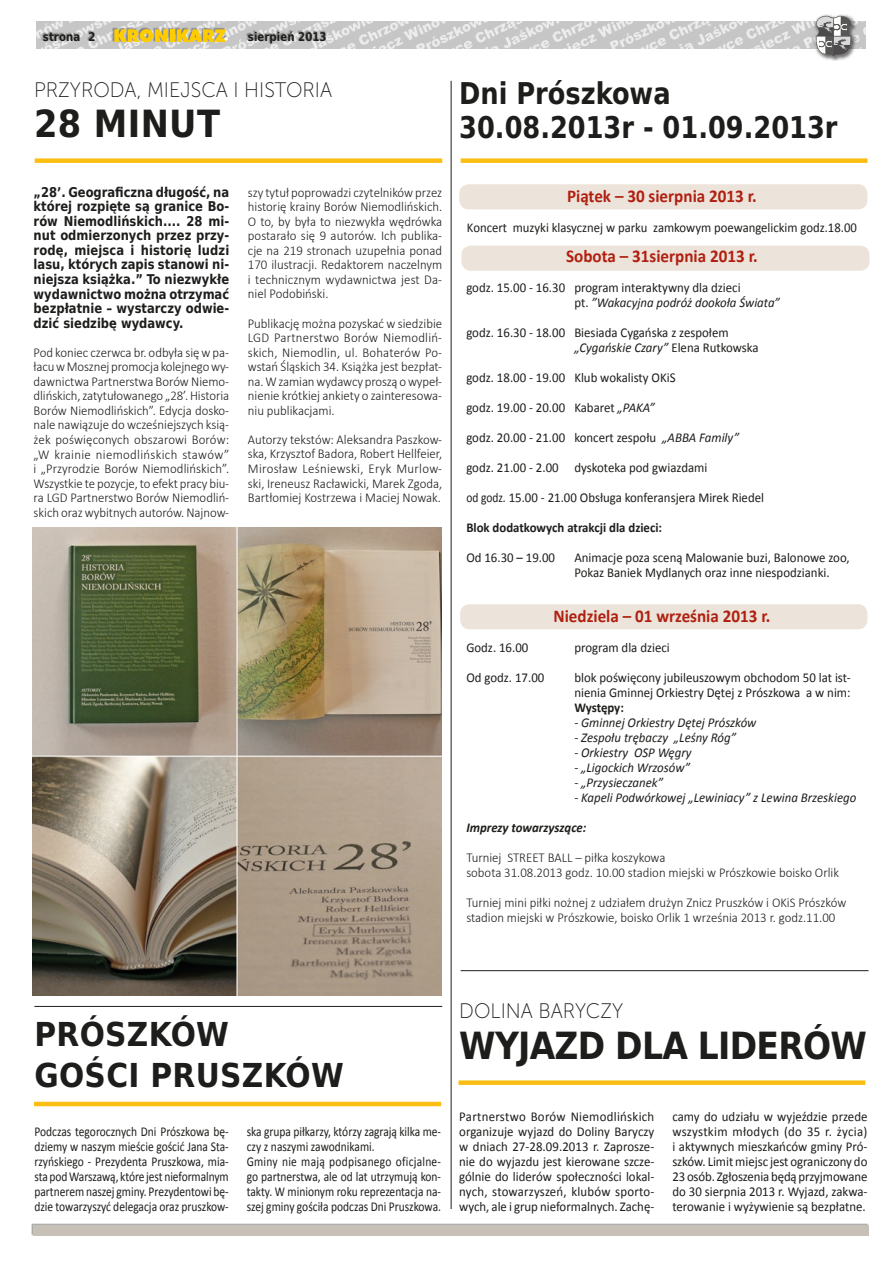
<style>
.page{position:relative;width:893px;height:1263px;background:#fff}
.page>*{position:absolute;margin:0;border:0;box-sizing:border-box;transform-origin:0 0}
.t1{font:700 37.5px "DejaVu Sans Condensed";letter-spacing:-.02em;color:#1d1d1b}
.t2{font:700 33px/40.5px "DejaVu Sans Condensed";letter-spacing:.01em;color:#1d1d1b}
.t3{font:700 30px/34.5px "DejaVu Sans Condensed";color:#1d1d1b;scale:.95 1}
.t4{font:21px "Museo Sans 100";color:#1d1d1b;scale:.95 1}
.t5{font:700 18px "Calibri";color:#b02011;scale:.95 1}
.t6{font:300 13.5px/14.5px "Calibri";color:#1d1d1b;text-align:justify;scale:.95 1}
.t7{font:13.5px/15px "Calibri";color:#1d1d1b;scale:.95 1}
.t8{font:13.5px/15px "Calibri";color:#1d1d1b;text-align:justify;scale:.85 1}
.t9{font:700 13.5px/14.5px "DejaVu Sans Condensed";color:#1d1d1b;text-align:justify;scale:.95 1}
.t10{font:italic 13.5px "Calibri";color:#1d1d1b;scale:.95 1}
.t11{font:13.5px "Calibri";color:#1d1d1b;scale:.94 1}
.t12{font:700 13.5px "Calibri";color:#1d1d1b;scale:.95 1}
.t13{font:italic 700 13.5px "Calibri";color:#1d1d1b;scale:.95 1}
.t14{font:700 12px "DejaVu Sans Condensed";color:#1d1d1b;scale:.95 1}
.s1{font-style:italic}
</style>
<div class="page">
<img style="left:36px;top:21px;width:829px;height:28px">
<img style="left:813px;top:14px;width:45px;height:46px">
<svg style="left:816px;top:16px;width:35px;height:40px"></svg>
<div style="left:31px;top:1223px;width:837px;height:12px;background:#aeaead"></div>
<div style="left:33px;top:1225px;width:835px;height:11px;background:#c6c0b7"></div>
<div style="left:112px;top:27px;width:115px;height:15px;background:#1d1d1b;opacity:.4"></div>
<svg style="left:114px;top:29px;width:54px;height:13px"></svg>
<hr style="left:170px;top:29px;width:4px;height:13px;background:#fc0">
<svg style="left:177px;top:29px;width:51px;height:13px"></svg>
<div style="left:41px;top:31px;width:38px;height:10px;background:#1d1d1b;opacity:.4"></div>
<div style="left:246px;top:30px;width:79px;height:13px;background:#1d1d1b;opacity:.4"></div>
<div style="left:87px;top:30px;width:7px;height:11px;background:#1d1d1b;opacity:.4"></div>
<div style="left:35px;top:158px;width:407px;height:5px;background:#fcbe12"></div>
<img style="left:33px;top:528px;width:408px;height:467px">
<hr style="left:451px;top:81px;width:1px;height:1128px;background:#1d1d1b">
<div style="left:461px;top:246px;width:409px;height:25px;background:#ece4da;border-radius:10px"></div>
<div style="left:459px;top:184px;width:408px;height:25px;background:#ece4da;border-radius:10px"></div>
<div style="left:460px;top:604px;width:407px;height:25px;background:#ece4da;border-radius:10px"></div>
<hr style="left:34px;top:1102px;width:407px;height:4px;background:#fcbe12">
<div style="left:461px;top:158px;width:406px;height:5px;background:#fcbe12"></div>
<hr style="left:34px;top:1006px;width:408px;height:1px;background:#1d1d1b">
<div style="left:458px;top:1080px;width:407px;height:5px;background:#fcbe12"></div>
<hr style="left:461px;top:970px;width:407px;height:1px;background:#1d1d1b">
<p class="t14" style="left:43px;top:27px;width:57px">strona 2</p>
<p class="t14" style="left:248px;top:27px;width:85px">sierpień 2013</p>
<h3 class="t4" style="left:34px;top:78px;width:315px">PRZYRODA, MIEJSCA I HISTORIA</h3>
<h1 class="t1" style="left:34px;top:93px;width:188px">28 MINUT</h1>
<h3 class="t3" style="left:459px;top:75px;width:400px">Dni Prószkowa<br>30.08.2013r - 01.09.2013r</h3>
<p class="t9" style="left:34px;top:184px;width:207px">„28’. Geograficzna długość, na której rozpięte są granice Bo&shy;rów Niemodlińskich.... 28 mi&shy;nut odmierzonych przez przy&shy;rodę, miejsca i historię ludzi lasu, których zapis stanowi ni&shy;niejsza książka.” To niezwykłe wydawnictwo można otrzymać bezpłatnie – wystarczy odwie&shy;dzić siedzibę wydawcy.</p>
<p class="t6" style="left:34px;top:345px;width:207px">Pod koniec czerwca br. odbyła się w pa&shy;łacu wMosznej promocja kolejnego wy&shy;dawnictwa Partnerstwa Borów Niemo&shy;dlińskich, zatytułowanego „28’. Historia Borów Niemodlińskich”. Edycja dosko&shy;nale nawiązuje do wcześniejszych ksią&shy;żek poświęconych obszarowi Borów: „W krainie niemodlińskich stawów” i „Przyrodzie Borów Niemodlińskich”.<br>Wszystkie te pozycje, to efekt pracy biu&shy;ra LGD Partnerstwo Borów Niemodliń&shy;skich oraz wybitnych autorów. Najnow-</p>
<p class="t6" style="left:248px;top:185px;width:206px">szy tytuł poprowadzi czytelników przez historię krainy Borów Niemodlińskich.<br>O to, by była to niezwykła wędrówka postarało się 9 autorów. Ich publika&shy;cje na 219 stronach uzupełnia ponad 170 ilustracji. Redaktorem naczelnym i technicznym wydawnictwa jest Da&shy;niel Podobiński.</p>
<p class="t6" style="left:248px;top:316px;width:206px">Publikację można pozyskać w siedzibie LGD Partnerstwo Borów Niemodliń&shy;skich, Niemodlin, ul. Bohaterów Po&shy;wstań Śląskich 34. Książka jest bezpłat&shy;na. Wzamian wydawcy proszą owypeł&shy;nienie krótkiej ankiety o zainteresowa&shy;niu publikacjami.</p>
<p class="t6" style="left:248px;top:432px;width:206px">Autorzy tekstów: Aleksandra Paszkow&shy;ska, Krzysztof Badora, Robert Hellfeier, Mirosław Leśniewski, Eryk Murlow&shy;ski, Ireneusz Racławicki, Marek Zgoda, Bartłomiej Kostrzewa i Maciej Nowak.</p>
<h3 class="t5" style="left:567px;top:185px;width:201px">Piątek – 30 sierpnia 2013 r.</h3>
<p class="t11" style="left:467px;top:219px;width:416px">Koncert muzyki klasycznej w parku zamkowym poewangelickim godz.18.00</p>
<h3 class="t5" style="left:566px;top:245px;width:203px">Sobota – 31sierpnia 2013 r.</h3>
<p class="t7" style="left:574px;top:280px;width:218px;text-indent:-108px">godz. 15.00 - 16.30 program interaktywny dla dzieci<br>pt. <span class="s1">”Wakacyjna podróż dookoła Świata”</span></p>
<p class="t7" style="left:574px;top:325px;width:196px;text-indent:-108px">godz. 16.30 - 18.00 Biesiada Cygańska z zespołem <span class="s1">„Cygańskie Czary”</span> Elena Rutkowska</p>
<p class="t7" style="left:466px;top:370px;width:222px">godz. 18.00 - 19.00 Klub wokalisty OKiS</p>
<p class="t7" style="left:466px;top:400px;width:200px">godz. 19.00 - 20.00 Kabaret <span class="s1">„PAKA”</span></p>
<p class="t7" style="left:466px;top:430px;width:289px">godz. 20.00 - 21.00 koncert zespołu <span class="s1">„ABBA Family”</span></p>
<p class="t7" style="left:466px;top:460px;width:255px">godz. 21.00 - 2.00 dyskoteka pod gwiazdami</p>
<p class="t8" style="left:466px;top:490px;width:352px">od godz. 15.00 - 21.00 Obsługa konferansjera Mirek Riedel</p>
<p class="t12" style="left:466px;top:519px;width:208px">Blok dodatkowych atrakcji dla dzieci:</p>
<p class="t7" style="left:466px;top:550px;width:95px">Od 16.30 – 19.00</p>
<p class="t7" style="left:574px;top:550px;width:291px">Animacje poza sceną Malowanie buzi, Balonowe zoo,<br>Pokaz Baniek Mydlanych oraz inne niespodzianki.</p>
<h3 class="t5" style="left:553px;top:605px;width:230px">Niedziela – 01 września 2013 r.</h3>
<p class="t7" style="left:466px;top:640px;width:67px">Godz. 16.00</p>
<p class="t7" style="left:574px;top:640px;width:102px">program dla dzieci</p>
<p class="t7" style="left:466px;top:670px;width:84px">Od godz. 17.00</p>
<p class="t7" style="left:574px;top:670px;width:292px">blok poświęcony jubileuszowym obchodom 50 lat ist&shy;nienia Gminnej Orkiestry Dętej z Prószkowa a w nim:</p>
<p class="t12" style="left:574px;top:699px;width:54px">Występy:</p>
<p class="t10" style="left:574px;top:713px;width:193px">- Gminnej Orkiestry Dętej Prószków</p>
<p class="t10" style="left:574px;top:728px;width:172px">- Zespołu trębaczy „Leśny Róg”</p>
<p class="t10" style="left:574px;top:743px;width:125px">- Orkiestry OSP Węgry</p>
<p class="t10" style="left:574px;top:758px;width:124px">- „Ligockich Wrzosów”</p>
<p class="t10" style="left:574px;top:773px;width:95px">- „Przysieczanek”</p>
<p class="t10" style="left:574px;top:788px;width:298px">- Kapeli Podwórkowej „Lewiniacy” z Lewina Brzeskiego</p>
<p class="t13" style="left:466px;top:819px;width:128px">Imprezy towarzyszące:</p>
<p class="t6" style="left:466px;top:850px;width:394px;line-height:15px">Turniej STREET BALL – piłka koszykowa<br>sobota 31.08.2013 godz. 10.00 stadion miejski w Prószkowie boisko Orlik</p>
<p class="t6" style="left:466px;top:895px;width:401px;line-height:15px">Turniej mini piłki nożnej z udziałem drużyn Znicz Pruszków i OKiS Prószków stadion miejski w Prószkowie, boisko Orlik 1 września 2013 r. godz.11.00</p>
<h2 class="t2" style="left:34px;top:1013px;width:311px">PRÓSZKÓW<br>GOŚCI PRUSZKÓW</h2>
<p class="t8" style="left:34px;top:1124px;width:230px">Podczas tegorocznych Dni Prószkowa bę&shy;dziemy w naszym mieście gościć Jana Sta&shy;rzyńskiego - Prezydenta Pruszkowa, mia&shy;sta pod Warszawą, które jest nieformalnym partnerem naszej gminy. Prezydentowi bę&shy;dzie towarzyszyć delegacja oraz pruszkow-</p>
<p class="t8" style="left:247px;top:1124px;width:230px;text-align:left">ska grupa piłkarzy, którzy zagrają kilka me&shy;czy z naszymi zawodnikami.<br>Gminy nie mają podpisanego oficjalne&shy;go partnerstwa, ale od lat utrzymują kon&shy;takty. W minionym roku reprezentacja na&shy;szej gminy gościła podczas Dni Pruszkowa.</p>
<h3 class="t4" style="left:459px;top:1000px;width:174px">DOLINA BARYCZY</h3>
<h1 class="t1" style="left:459px;top:1014px;width:409px">WYJAZD DLA LIDERÓW</h1>
<p class="t7" style="left:459px;top:1109px;width:207px;text-align:justify">Partnerstwo Borów Niemodlińskich organizuje wyjazd do Doliny Baryczy w dniach 27-28.09.2013 r. Zaprosze&shy;nie do wyjazdu jest kierowane szcze&shy;gólnie do liderów społeczności lokal&shy;nych, stowarzyszeń, klubów sporto&shy;wych, ale i grup nieformalnych. Zachę-</p>
<p class="t7" style="left:672px;top:1109px;width:207px;text-align:justify">camy do udziału w wyjeździe przede wszystkim młodych (do 35 r. życia) i aktywnych mieszkańców gminy Pró&shy;szków. Limit miejsc jest ograniczony do 23 osób. Zgłoszenia będą przyjmowane do 30 sierpnia 2013 r. Wyjazd, zakwa&shy;terowanie i wyżywienie są bezpłatne.</p>
</div>
